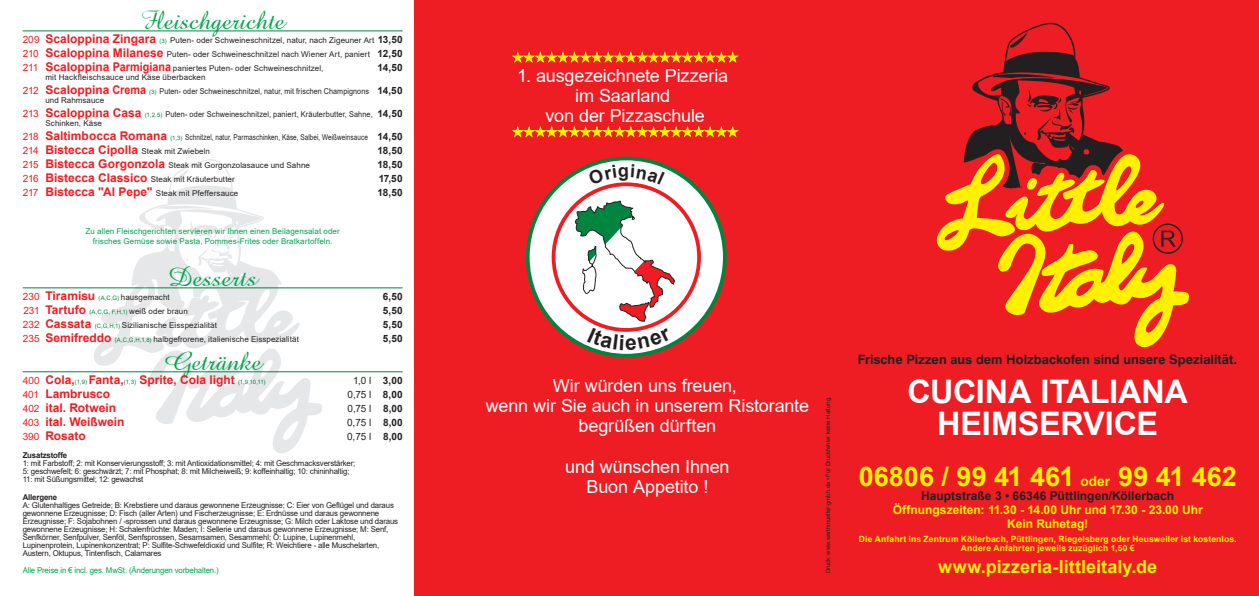
<style>
.page{position:relative;width:1259px;height:596px;background:#fff}
.page>*{position:absolute;margin:0;border:0;box-sizing:border-box;transform-origin:0 0}
.t1{font:700 32.4px/32.4px "Arial";letter-spacing:-.005em;color:#fff;text-align:center}
.t2{font:28px "Amaze Normal";letter-spacing:-.005em;color:#00a54f}
.t3{font:700 27px "Arial";letter-spacing:.005em;color:#fff101}
.t4{font:18px/19.9px "Arial";letter-spacing:-.01em;color:#fff;text-align:center}
.t5{font:700 18px "Arial";letter-spacing:.005em;color:#fff101}
.t6{font:700 12.9px "Swiss 721 BT";color:#231f20}
.t7{font:700 12px "Arial";color:#ee1d23}
.t8{font:700 12px/14px "Arial";color:#fff101;text-align:center}
.t9{font:700 12px "Arial";color:#231f20}
.t10{font:10px "Arial";letter-spacing:-.01em;color:#231f20}
.t11{font:700 10px "Arial";letter-spacing:.02em;color:#231f20}
.t12{font:700 8.5px/9px "Arial";letter-spacing:.015em;color:#fff101;text-align:center}
.t13{font:8px/8px "Arial";letter-spacing:-.02em;color:#231f20}
.t14{font:8px/14px "Arial";letter-spacing:.01em;color:#231f20}
.t15{font:8px/10px "Arial";letter-spacing:.01em;color:#00a54f;text-align:center}
.t16{font:8px/14px "Arial";letter-spacing:.015em;color:#231f20}
.t17{font:8px "Arial";letter-spacing:-.02em;color:#00a54f}
.t18{font:700 8px "Arial";letter-spacing:-.02em;color:#231f20}
.t19{font:6px "Arial";letter-spacing:-.01em;color:#231f20}
.t20{font:6px "Arial";color:#008540}
.s1{font-size:10px;color:#ee1d23}
.s2{font-weight:700;font-size:12px;color:#ee1d23}
.s3{font-size:6px;color:#008540}
.s4{font-weight:700;font-size:10px}
.s5{font-size:8px;color:#231f20}
.s6{font-weight:400;font-size:10px}
.s7{font-weight:400;font-size:6px;color:#008540}
.s8{font-weight:700}
.s9{font-size:13.6px}
</style>
<div class="page">
<div style="left:414px;top:0;width:845px;height:595px;background:#ee1d23"></div>
<svg style="left:512px;top:52px;width:226px;height:10px"></svg>
<svg style="left:512px;top:126px;width:226px;height:11px"></svg>
<svg style="left:90px;top:159px;width:234px;height:294px"></svg>
<svg style="left:528px;top:158px;width:197px;height:197px;background:#efe9e5"></svg>
<div style="left:526px;top:156px;width:201px;height:201px;border:4px solid #008540;border-radius:50%"></div>
<div style="left:551px;top:182px;width:150px;height:149px;border:4px solid #ee1d23;border-radius:50%"></div>
<hr style="left:23px;top:287px;width:380px;height:1px;background:#008540">
<hr style="left:23px;top:371px;width:380px;height:1px;background:#008540">
<hr style="left:23px;top:30px;width:380px;height:1px;background:#008540">
<svg style="left:936px;top:23px;width:253px;height:325px"></svg>
<svg style="left:588px;top:164px;width:77px;height:20px;background:#f6f6f4"></svg>
<svg style="left:574px;top:200px;width:101px;height:150px;background:#dcd6d0"></svg>
<h2 class="t2" style="left:140px;top:9px;width:146px">Fleischgerichte</h2>
<p class="t13" style="left:23px;top:33px;width:381px;line-height:14px;text-align:justify"><span class="s1">209</span> <span class="s2">Scaloppina Zingara</span> <span class="s3">(3)</span> Puten- oder Schweineschnitzel, natur, nach Zigeuner Art <span class="s4">13,50<br></span><span class="s1">210</span> <span class="s2">Scaloppina Milanese</span> Puten- oder Schweineschnitzel nach Wiener Art, paniert <span class="s4">12,50<br></span><span class="s1">211</span> <span class="s2">Scaloppina Parmigiana</span> paniertes Puten- oder Schweineschnitzel,</p>
<p class="t11" style="left:377px;top:60px;width:27px">14,50</p>
<p class="t14" style="left:23px;top:70px;width:381px;text-indent:23px">mit Hackfleischsauce und Käse überbacken<br><span class="s1">212</span> <span class="s2">Scaloppina Crema</span> <span class="s3">(3)</span> Puten- oder Schweineschnitzel, natur, mit frischen Champignons <span class="s4">14,50</span></p>
<p class="t16" style="left:23px;top:93px;width:381px;text-indent:23px">und Rahmsauce<br><span class="s1">213</span> <span class="s2">Scaloppina Casa</span> <span class="s3">(1,2,5)</span> Puten- oder Schweineschnitzel, paniert, Kräuterbutter, Sahne, <span class="s4">14,50</span></p>
<p class="t14" style="left:23px;top:116px;width:381px;text-indent:23px">Schinken, Käse<br><span class="s1">218</span> <span class="s2">Saltimbocca Romana</span> <span class="s3">(1,3)</span> Schnitzel, natur, Parmaschinken, Käse, Salbei, Weißweinsauce <span class="s4">14,50<br></span><span class="s1">214</span> <span class="s2">Bistecca Cipolla</span> Steak mit Zwiebeln</p>
<p class="t11" style="left:377px;top:143px;width:27px">18,50</p>
<p class="t14" style="left:23px;top:158px;width:289px"><span class="s1">215</span> <span class="s2">Bistecca Gorgonzola</span> Steak mit Gorgonzolasauce und Sahne</p>
<p class="t11" style="left:377px;top:157px;width:27px">18,50</p>
<p class="t14" style="left:23px;top:172px;width:214px"><span class="s1">216</span> <span class="s2">Bistecca Classico</span> Steak mit Kräuterbutter</p>
<p class="t11" style="left:379px;top:171px;width:25px">17,50</p>
<p class="t14" style="left:23px;top:186px;width:217px"><span class="s1">217</span> <span class="s2">Bistecca "Al Pepe"</span> Steak mit Pfeffersauce</p>
<p class="t11" style="left:377px;top:185px;width:27px">18,50</p>
<p class="t15" style="left:86px;top:226px;width:256px">Zu allen Fleischgerichten servieren wir Ihnen einen Beilagensalat oder frisches Gemüse sowie Pasta, Pommes-Frites oder Bratkartoffeln.</p>
<h2 class="t2" style="left:168px;top:266px;width:91px">Desserts</h2>
<p class="t14" style="left:23px;top:290px;width:148px"><span class="s1">230</span> <span class="s2">Tiramisu</span> <span class="s3">(A,C,G)</span> hausgemacht</p>
<p class="t11" style="left:383px;top:289px;width:21px">6,50</p>
<p class="t20" style="left:23px;top:308px;width:166px"><span class="s1">231</span> <span class="s2">Tartufo</span> (A,C,G, F,H,1) <span class="s5">weiß oder braun</span></p>
<p class="t11" style="left:383px;top:303px;width:21px">5,50</p>
<p class="t14" style="left:23px;top:318px;width:195px"><span class="s1">232</span> <span class="s2">Cassata</span> <span class="s3">(C,G,H,1)</span> Sizilianische Eisspezialität</p>
<p class="t11" style="left:383px;top:317px;width:21px">5,50</p>
<p class="t14" style="left:23px;top:332px;width:277px"><span class="s1">235</span> <span class="s2">Semifreddo</span> <span class="s3">(A,C,G,H,1,8)</span> halbgefrorene, italienische Eisspezialität</p>
<p class="t11" style="left:383px;top:331px;width:21px">5,50</p>
<h2 class="t2" style="left:164px;top:350px;width:100px">Getränke</h2>
<h3 class="t7" style="left:23px;top:371px;width:244px"><span class="s6">400</span> Cola,<span class="s7">(1,9)</span> Fanta,<span class="s7">(1,3)</span> Sprite, Cola light <span class="s7">(1,9,10,11)</span></h3>
<p class="t10" style="left:353px;top:373px;width:51px">1,0 l <span class="s8">3,00</span></p>
<h3 class="t7" style="left:23px;top:385px;width:89px"><span class="s6">401</span> Lambrusco</h3>
<p class="t10" style="left:348px;top:387px;width:57px">0,75 l <span class="s8">8,00</span></p>
<h3 class="t7" style="left:23px;top:399px;width:95px"><span class="s6">402</span> ital. Rotwein</h3>
<p class="t10" style="left:348px;top:401px;width:57px">0,75 l <span class="s8">8,00</span></p>
<h3 class="t7" style="left:23px;top:413px;width:103px"><span class="s6">403</span> ital. Weißwein</h3>
<p class="t10" style="left:347px;top:415px;width:57px">0,75 l <span class="s8">8,00</span></p>
<h3 class="t7" style="left:23px;top:429px;width:65px"><span class="s6">390</span> Rosato</h3>
<p class="t10" style="left:347px;top:429px;width:57px">0,75 l <span class="s8">8,00</span></p>
<p class="t18" style="left:23px;top:449px;width:46px">Zusatzstoffe</p>
<p class="t13" style="left:23px;top:458px;width:334px">1: mit Farbstoff; 2: mit Konservierungsstoff; 3: mit Antioxidationsmittel; 4: mit Geschmacksverstärker;<br>5: geschwefelt; 6: geschwärzt; 7: mit Phosphat; 8: mit Milcheiweiß; 9: koffeinhaltig; 10: chininhaltig;<br>11: mit Süßungsmittel; 12: gewachst</p>
<p class="t18" style="left:23px;top:490px;width:36px">Allergene</p>
<p class="t13" style="left:23px;top:500px;width:377px">A: Glutenhaltiges Getreide; B: Krebstiere und daraus gewonnene Erzeugnisse; C: Eier von Geflügel und daraus gewonnene Erzeugnisse; D: Fisch (aller Arten) und Fischerzeugnisse; E: Erdnüsse und daraus gewonnene Erzeugnisse; F: Sojabohnen / -sprossen und daraus gewonnene Erzeugnisse; G: Milch oder Laktose und daraus gewonnene Erzeugnisse; H: Schalenfrüchte: Maden; I: Sellerie und daraus gewonnene Erzeugnisse; M: Senf, Senfkörner, Senfpulver, Senföl, Senfsprossen, Sesamsamen, Sesammehl; O: Lupine, Lupinenmehl, Lupinenprotein, Lupinenkonzentrat; P: Sulfite-Schwefeldioxid und Sulfite; R: Weichtiere - alle Muschelarten, Austern, Oktupus, Tintenfisch, Calamares</p>
<p class="t17" style="left:23px;top:564px;width:198px">Alle Preise in € incl. ges. MwSt. (Änderungen vorbehalten.)</p>
<h3 class="t4" style="left:517px;top:65px;width:213px">1. ausgezeichnete Pizzeria im Saarland<br>von der Pizzaschule</h3>
<h3 class="t4" style="left:486px;top:375px;width:325px">Wir würden uns freuen,<br>wenn wir Sie auch in unserem Ristorante begrüßen dürften</h3>
<h3 class="t4" style="left:565px;top:457px;width:166px">und wünschen Ihnen<br>Buon Appetito !</h3>
<p class="t19" style="left:825px;top:573px;width:178px;rotate:-90deg">Druck: www.werthmueller-gmbh.de • Für Druckfehler keine Haftung.</p>
<h3 class="t6" style="left:857px;top:354px;width:381px">Frische Pizzen aus dem Holzbackofen sind unsere Spezialität.</h3>
<h1 class="t1" style="left:907px;top:375px;width:282px">CUCINA ITALIANA<br>HEIMSERVICE</h1>
<h3 class="t3" style="left:858px;top:460px;width:379px">06806 / 99 41 461 <span class="s9">oder</span> 99 41 462</h3>
<h3 class="t9" style="left:921px;top:487px;width:254px">Hauptstraße 3 • 66346 Püttlingen/Köllerbach</h3>
<h3 class="t8" style="left:892px;top:502px;width:311px">Öffnungszeiten: 11.30 - 14.00 Uhr und 17.30 - 23.00 Uhr<br>Kein Ruhetag!</h3>
<p class="t12" style="left:859px;top:534px;width:379px">Die Anfahrt ins Zentrum Köllerbach, Püttlingen, Riegelsberg oder Heusweiler ist kostenlos.<br>Andere Anfahrten jeweils zuzüglich 1,50 €</p>
<h3 class="t5" style="left:938px;top:553px;width:221px">www.pizzeria-littleitaly.de</h3>
</div>
